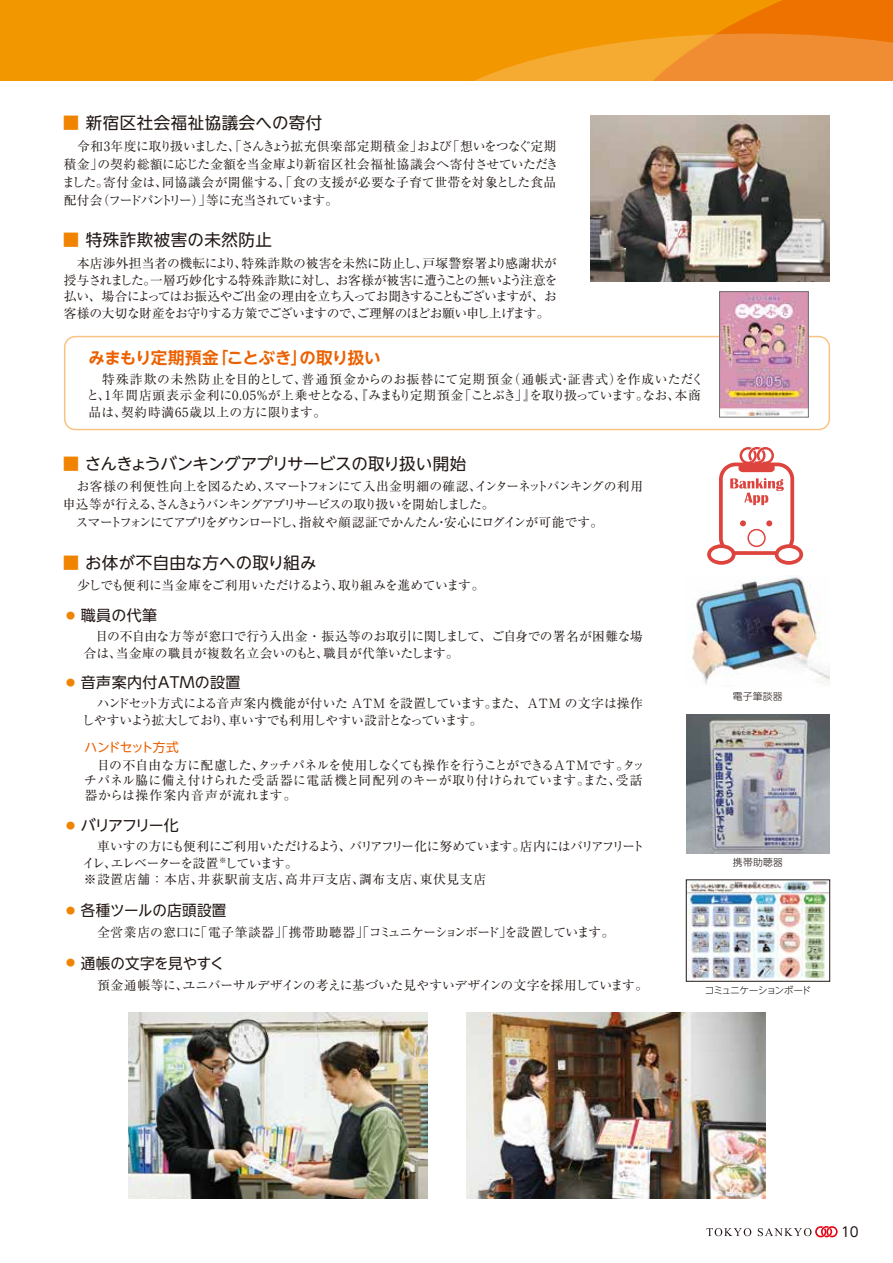
<style>
.page{position:relative;width:893px;height:1263px;background:#fff}
.page>*{position:absolute;margin:0;border:0;box-sizing:border-box;transform-origin:0 0}
.t1{font:16.5px "UD Shin Go NT Pr 6 N";letter-spacing:.015em;color:#221815}
.t2{font:16.5px "UD Shin Go NT Pr 6 N";letter-spacing:-.04em;color:#221815}
.t3{font:700 16.5px "UD Shin Go NT Pr 6 N De";letter-spacing:-.03em;color:#eb6100}
.t4{font:15px "UD Shin Go NT Pr 6 N";letter-spacing:.015em;color:#221815}
.t5{font:15px "UD Shin Go NT Pr 6 N";letter-spacing:-.085em;color:#221815}
.t6{font:13.5px "UD Shin Go NT Pr 6 N";color:#221815}
.t7{font:12.75px/16.5px "Ryumin Pr 6 N";letter-spacing:-.025em;color:#221815}
.t8{font:12.75px/18px "Ryumin Pr 6 N";letter-spacing:-.08em;color:#221815}
.t9{font:12.75px/16.5px "Ryumin Pr 6 N";letter-spacing:-.045em;color:#221815}
.t10{font:12.75px/16.5px "Ryumin Pr 6 N";letter-spacing:.04em;color:#221815}
.t11{font:12.75px/15px "Ryumin Pr 6 N";letter-spacing:.01em;color:#221815}
.t12{font:12.75px/16.5px "Ryumin Pr 6 N";letter-spacing:.005em;color:#221815}
.t13{font:12.75px "UD Shin Go NT Pr 6 N";letter-spacing:-.075em;color:#eb6100}
.t14{font:300 9.75px "UD Shin Go NT Pr 6 N";letter-spacing:-.1em;color:#221815}
.t15{font:300 9.75px "UD Shin Go NT Pr 6 N";letter-spacing:-.045em;color:#221815}
.s1{color:#f08300}
</style>
<div class="page">
<img style="left:686px;top:714px;width:144px;height:140px">
<img style="left:688px;top:882px;width:140px;height:97px">
<div style="left:686px;top:880px;width:144px;height:101px;border:1px solid #221815"></div>
<img style="left:466px;top:1013px;width:299px;height:185px">
<img style="left:128px;top:1013px;width:299px;height:185px">
<img style="left:591px;top:115px;width:238px;height:167px">
<div style="left:719px;top:462px;width:75px;height:93px;border:4px solid #dc443d;border-radius:15px"></div>
<div style="left:738px;top:464px;width:37px;height:8px;background:#dc443d;border-radius:4px"></div>
<svg style="left:740px;top:447px;width:34px;height:17px"></svg>
<svg style="left:740px;top:520px;width:6px;height:6px"></svg>
<svg style="left:766px;top:520px;width:6px;height:6px"></svg>
<svg style="left:748px;top:530px;width:17px;height:16px"></svg>
<div style="left:747px;top:529px;width:19px;height:18px;border:1px solid #dc443d;border-radius:50%"></div>
<div style="left:709px;top:546px;width:25px;height:17px;background:#fff;border-radius:50%"></div>
<div style="left:707px;top:544px;width:28px;height:21px;border:4px solid #dc443d;border-radius:50%"></div>
<div style="left:777px;top:546px;width:24px;height:17px;background:#fff;border-radius:50%"></div>
<div style="left:775px;top:544px;width:28px;height:21px;border:4px solid #dc443d;border-radius:50%"></div>
<svg style="left:730px;top:478px;width:54px;height:27px"></svg>
<img style="left:692px;top:575px;width:137px;height:110px">
<div style="left:64px;top:336px;width:766px;height:94px;border:2px solid #f9c385;border-radius:11px"></div>
<div style="left:0;top:0;width:893px;height:81px;background:#f39700"></div>
<svg style="left:474px;top:0;width:419px;height:81px"></svg>
<img style="left:721px;top:293px;width:86px;height:122px">
<div style="left:719px;top:291px;width:90px;height:126px;border:1px solid #727171"></div>
<svg style="left:706px;top:1228px;width:45px;height:8px"></svg>
<svg style="left:758px;top:1226px;width:80px;height:11px"></svg>
<p class="t1" style="left:63px;top:110px;width:261px"><span class="s1">■</span> 新宿区社会福祉協議会への寄付</p>
<p class="t7" style="left:62px;top:136px;width:498px;line-height:18px;text-indent:15px">令和3年度に取り扱いました、「さんきょう拡充倶楽部定期積金」および「想いをつなぐ定期積金」の契約総額に応じた金額を当金庫より新宿区社会福祉協議会へ寄付させていただきました。寄付金は、同協議会が開催する、「食の支援が必要な子育て世帯を対象とした食品配付会（フードパントリー）」等に充当されています。</p>
<p class="t1" style="left:63px;top:227px;width:210px"><span class="s1">■</span> 特殊詐欺被害の未然防止</p>
<p class="t7" style="left:64px;top:255px;width:495px;text-align:justify">　本店渉外担当者の機転により、特殊詐欺の被害を未然に防止し、戸塚警察署より感謝状が授与されました。一層巧妙化する特殊詐欺に対し、お客様が被害に遭うことの無いよう注意を払い、場合によってはお振込やご出金の理由を立ち入ってお聞きすることもございますが、お客様の大切な財産をお守りする方策でございますので、ご理解のほどお願い申し上げます。</p>
<p class="t3" style="left:88px;top:344px;width:294px">みまもり定期預金「ことぶき」の取り扱い</p>
<p class="t10" style="left:86px;top:370px;width:619px">　特殊詐欺の未然防止を目的として、普通預金からのお振替にて定期預金（通帳式・証書式）を作成いただくと、1年間店頭表示金利に0.05％が上乗せとなる、『みまもり定期預金「ことぶき」』を取り扱っています。なお、本商品は、契約時満65歳以上の方に限ります。</p>
<p class="t2" style="left:63px;top:450px;width:405px"><span class="s1">■</span> さんきょうバンキングアプリサービスの取り扱い開始</p>
<p class="t8" style="left:63px;top:477px;width:582px">　お客様の利便性向上を図るため、スマートフォンにて入出金明細の確認、インターネットバンキングの利用申込等が行える、さんきょうバンキングアプリサービスの取り扱いを開始しました。<br>　スマートフォンにてアプリをダウンロードし、指紋や顔認証でかんたん・安心にログインが可能です。</p>
<p class="t1" style="left:63px;top:549px;width:255px"><span class="s1">■</span> お体が不自由な方への取り組み</p>
<p class="t7" style="left:64px;top:576px;width:422px">　少しでも便利に当金庫をご利用いただけるよう、取り組みを進めています。</p>
<p class="t4" style="left:66px;top:603px;width:93px"><sup>●</sup> 職員の代筆</p>
<p class="t12" style="left:84px;top:627px;width:561px">　目の不自由な方等が窓口で行う入出金・振込等のお取引に関しまして、ご自身での署名が困難な場合は、当金庫の職員が複数名立会いのもと、職員が代筆いたします。</p>
<p class="t4" style="left:66px;top:670px;width:176px"><sup>●</sup> 音声案内付ATMの設置</p>
<p class="t9" style="left:82px;top:694px;width:563px">　ハンドセット方式による音声案内機能が付いた ATM を設置しています。また、ATM の文字は操作しやすいよう拡大しており、車いすでも利用しやすい設計となっています。</p>
<p class="t13" style="left:84px;top:737px;width:96px">ハンドセット方式</p>
<p class="t11" style="left:84px;top:757px;width:562px">　目の不自由な方に配慮した、タッチパネルを使用しなくても操作を行うことができるATMです。タッチパネル脇に備え付けられた受話器に電話機と同配列のキーが取り付けられています。また、受話器からは操作案内音声が流れます。</p>
<p class="t5" style="left:66px;top:813px;width:114px"><sup>●</sup> バリアフリー化</p>
<p class="t7" style="left:82px;top:837px;width:564px">　車いすの方にも便利にご利用いただけるよう、バリアフリー化に努めています。店内にはバリアフリートイレ、エレベーターを設置 <sup>※</sup>しています。<br>※設置店舗：本店、井荻駅前支店、高井戸支店、調布支店、東伏見支店</p>
<p class="t4" style="left:66px;top:898px;width:162px"><sup>●</sup> 各種ツールの店頭設置</p>
<p class="t9" style="left:84px;top:924px;width:532px">　全営業店の窓口に「電子筆談器」「携帯助聴器」「コミュニケーションボード」を設置しています。</p>
<p class="t4" style="left:66px;top:951px;width:160px"><sup>●</sup> 通帳の文字を見やすく</p>
<p class="t7" style="left:84px;top:976px;width:566px">　預金通帳等に、ユニバーサルデザインの考えに基づいた見やすいデザインの文字を採用しています。</p>
<p class="t15" style="left:733px;top:688px;width:51px">電子筆談器</p>
<p class="t15" style="left:733px;top:854px;width:51px">携帯助聴器</p>
<p class="t14" style="left:705px;top:983px;width:108px">コミュニケーションボード</p>
<p class="t6" style="left:841px;top:1221px;width:19px">10</p>
</div>
